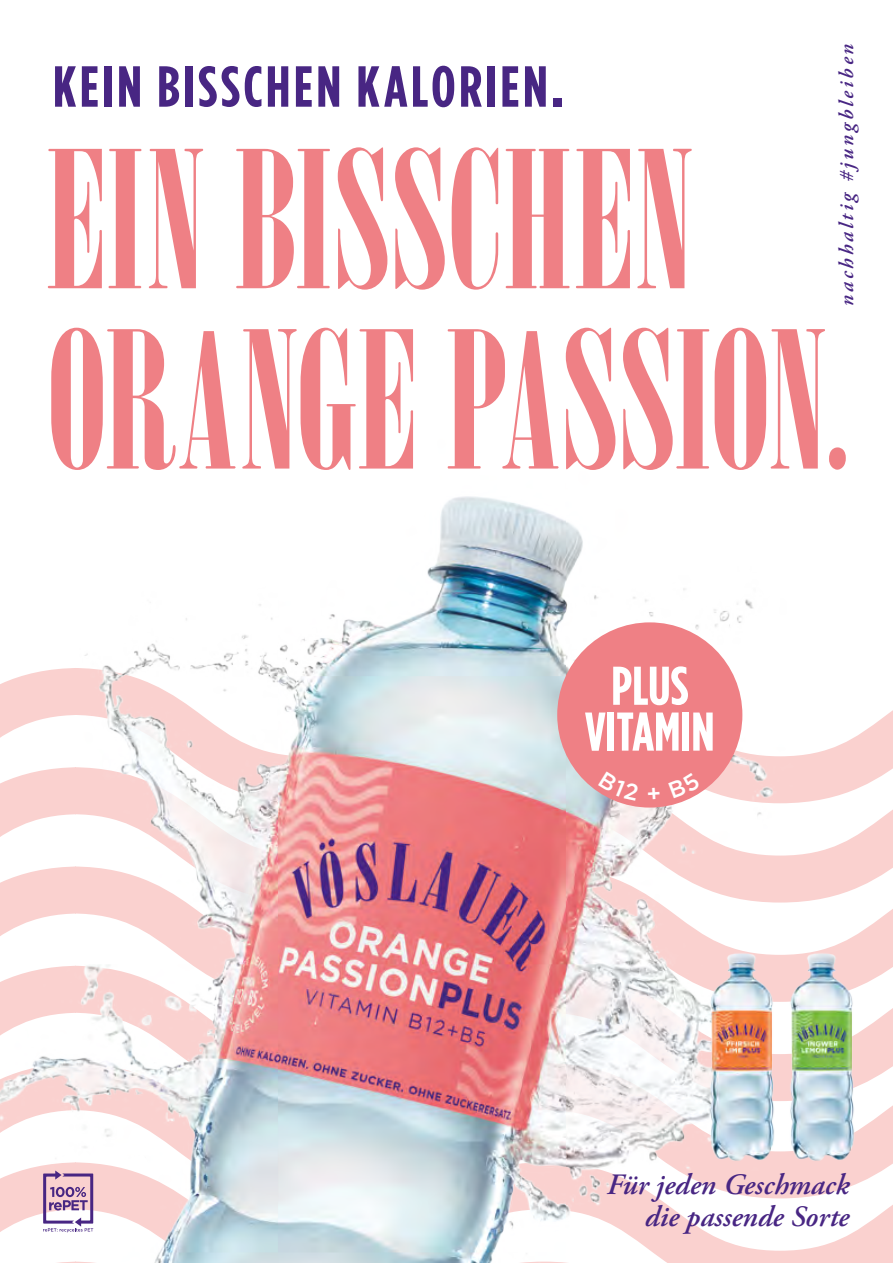
<style>
.page{position:relative;width:893px;height:1263px;background:#fff}
.page>*{position:absolute;margin:0;border:0;box-sizing:border-box;transform-origin:0 0}
.t1{font:189.75px/180.3px "Onyx";letter-spacing:.01em;color:#ef8085}
.t2{font:700 57.75px "Gotham Condensed";letter-spacing:.055em;color:#482683}
.t3{font:700 54.45px/45.9px "Gotham Condensed";color:#fff;text-align:center}
.t4{font:italic 600 29.55px/32.2px "Adobe Garamond Pro";color:#482683;text-align:right}
.t5{font:italic 600 20.7px "Adobe Garamond Pro";letter-spacing:.14em;color:#482683}
</style>
<div class="page">
<img style="left:85px;top:496px;width:668px;height:172px">
<div style="left:557px;top:622px;width:185px;height:185px;background:#ef8085;border-radius:50%"></div>
<svg style="left:0;top:668px;width:893px;height:595px"></svg>
<p class="t5" style="left:835px;top:306px;width:264px;rotate:-90deg">nachhaltig #jungbleiben</p>
<p class="t2" style="left:53px;top:53px;width:512px">KEIN BISSCHEN KALORIEN.</p>
<p class="t1" style="left:47px;top:130px;width:805px">EIN BISSCHEN<br>ORANGE PASSION.</p>
<p class="t3" style="left:585px;top:663px;width:131px">PLUS<br>VITAMIN</p>
<p class="t4" style="left:607px;top:1168px;width:244px">Für jeden Geschmack die passende Sorte</p>
</div>
